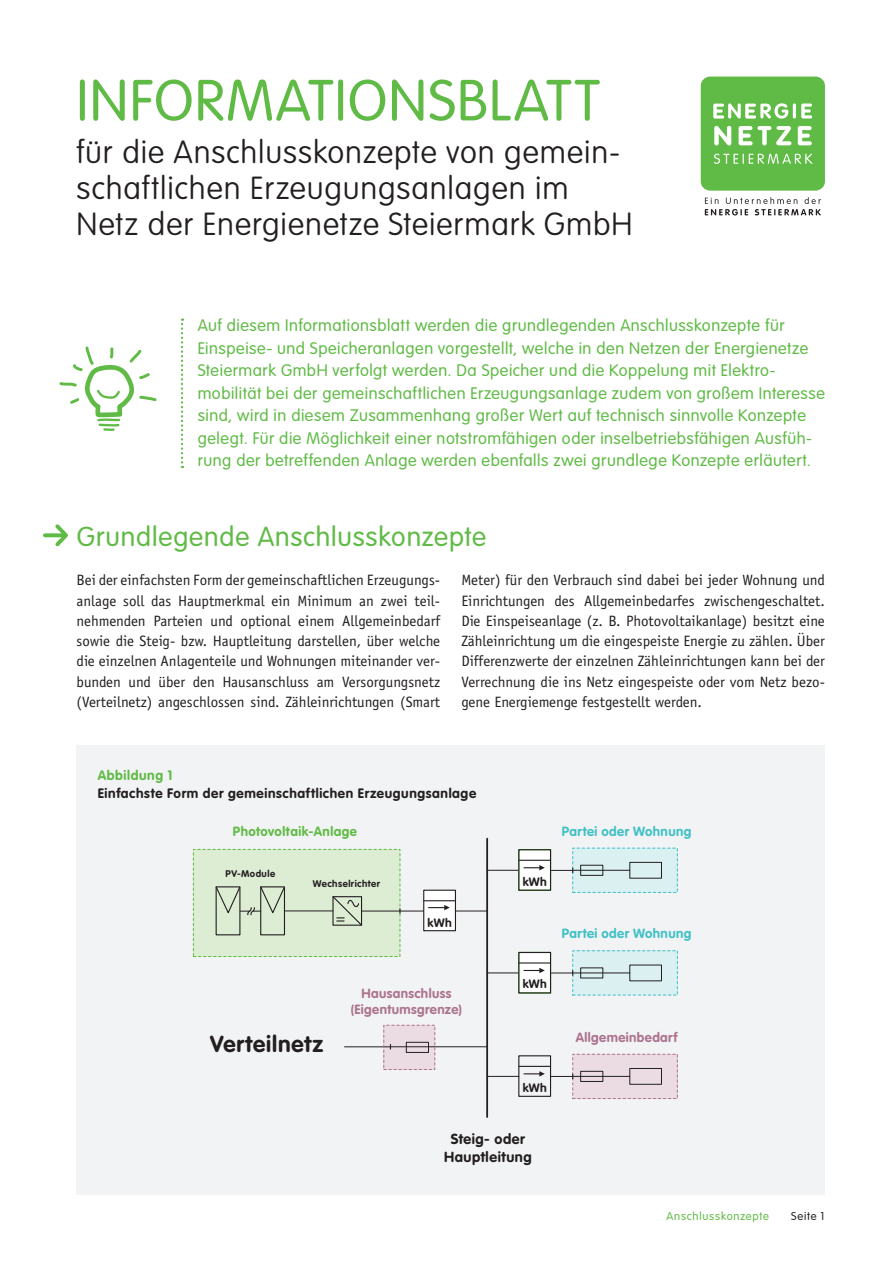
<style>
.page{position:relative;width:893px;height:1263px;background:#fff}
.page>*{position:absolute;margin:0;border:0;box-sizing:border-box;transform-origin:0 0}
.t1{font:300 57px "VAG Rounded Std";letter-spacing:.03em;color:#60bb46}
.t2{font:100 31.5px/36px "VAG Rounded Std";letter-spacing:.025em;color:#231f20}
.t3{font:300 27px "VAG Rounded";letter-spacing:.03em;color:#60bb46}
.t4{font:700 22.8px "VAG Rounded Std";letter-spacing:.035em;color:#231f20}
.t5{font:300 16.5px/22.5px "VAG Rounded";letter-spacing:.035em;color:#60bb46}
.t6{font:15px/20.2px "Officina Sans Std";color:#231f20;text-align:justify}
.t7{font:700 14.4px/17.2px "VAG Rounded Std";letter-spacing:.035em;color:#231f20;text-align:center}
.t8{font:700 13.5px "VAG Rounded Std";letter-spacing:.045em;color:#231f20}
.t9{font:700 13.5px "VAG Rounded Std";letter-spacing:.045em;color:#60bb46}
.t10{font:700 13.2px/15.9px "VAG Rounded Std";letter-spacing:.03em;color:#ac738f;text-align:center}
.t11{font:700 13.2px "VAG Rounded Std";letter-spacing:.03em;color:#41c1c6}
.t12{font:700 13.2px "VAG Rounded Std";letter-spacing:.04em;color:#60bb46}
.t13{font:700 12px "VAG Rounded Std";letter-spacing:.025em;color:#231f20}
.t14{font:300 11.25px "VAG Rounded Std";letter-spacing:.065em;color:#60bb46}
.t15{font:300 11.25px "VAG Rounded Std";letter-spacing:.075em;color:#231f20}
.t16{font:700 9.6px "VAG Rounded Std";letter-spacing:.05em;color:#231f20}
</style>
<div class="page">
<div style="left:77px;top:746px;width:748px;height:449px;background:#f2f3f4"></div>
<div style="left:701px;top:77px;width:124px;height:114px;background:#60bb46;border-radius:9px"></div>
<svg style="left:714px;top:154px;width:98px;height:10px"></svg>
<svg style="left:714px;top:126px;width:17px;height:19px"></svg>
<svg style="left:739px;top:126px;width:52px;height:19px"></svg>
<svg style="left:798px;top:126px;width:14px;height:19px"></svg>
<svg style="left:801px;top:104px;width:11px;height:14px"></svg>
<hr style="left:793px;top:103px;width:3px;height:15px;background:#fff;border-radius:2px">
<svg style="left:713px;top:103px;width:75px;height:16px"></svg>
<svg style="left:705px;top:197px;width:116px;height:18px"></svg>
<div style="left:573px;top:848px;width:104px;height:44px;background:#dbf0f1"></div>
<div style="left:573px;top:951px;width:104px;height:44px;background:#dbf0f1"></div>
<div style="left:573px;top:1054px;width:104px;height:44px;background:#ebdbe3"></div>
<div style="left:384px;top:1025px;width:51px;height:44px;background:#ebdbe3"></div>
<hr style="left:455px;top:910px;width:32px;height:1px;background:#231f20">
<hr style="left:486px;top:839px;width:2px;height:278px;background:#231f20">
<hr style="left:487px;top:870px;width:32px;height:1px;background:#231f20">
<hr style="left:487px;top:1076px;width:32px;height:1px;background:#231f20">
<hr style="left:487px;top:972px;width:32px;height:1px;background:#231f20">
<hr style="left:344px;top:1046px;width:46px;height:1px;background:#231f20">
<div style="left:193px;top:849px;width:207px;height:107px;background:#ddedd4"></div>
<div style="left:193px;top:849px;width:207px;height:108px;border:1px dashed #60bb46"></div>
<hr style="left:285px;top:910px;width:48px;height:1px;background:#231f20">
<hr style="left:362px;top:911px;width:38px;height:1px;background:#231f20">
<hr style="left:573px;top:870px;width:57px;height:1px;background:#231f20">
<div style="left:629px;top:862px;width:33px;height:17px;border:1px solid #231f20"></div>
<div style="left:580px;top:865px;width:23px;height:11px;border:1px solid #231f20"></div>
<div style="left:572px;top:848px;width:106px;height:45px;border:1px dashed #41c1c6"></div>
<svg style="left:551px;top:868px;width:22px;height:5px"></svg>
<hr style="left:573px;top:972px;width:57px;height:1px;background:#231f20">
<div style="left:572px;top:950px;width:106px;height:45px;border:1px dashed #41c1c6"></div>
<svg style="left:551px;top:971px;width:22px;height:4px"></svg>
<hr style="left:573px;top:1076px;width:57px;height:1px;background:#231f20">
<div style="left:629px;top:1068px;width:33px;height:17px;border:1px solid #231f20"></div>
<div style="left:580px;top:1071px;width:23px;height:11px;border:1px solid #231f20"></div>
<div style="left:572px;top:1054px;width:106px;height:45px;border:1px dashed #ac738f"></div>
<svg style="left:551px;top:1074px;width:22px;height:5px"></svg>
<hr style="left:390px;top:1046px;width:97px;height:1px;background:#231f20">
<div style="left:406px;top:1042px;width:23px;height:11px;border:1px solid #231f20"></div>
<div style="left:383px;top:1025px;width:52px;height:45px;border:1px dashed #ac738f"></div>
<svg style="left:331px;top:896px;width:32px;height:30px"></svg>
<div style="left:424px;top:890px;width:31px;height:41px;background:#fff"></div>
<div style="left:423px;top:890px;width:33px;height:41px;border:1px solid #231f20"></div>
<hr style="left:424px;top:900px;width:31px;height:1px;background:#231f20">
<svg style="left:399px;top:905px;width:51px;height:8px"></svg>
<div style="left:519px;top:850px;width:31px;height:40px;background:#fff"></div>
<div style="left:518px;top:849px;width:33px;height:42px;border:1px solid #231f20"></div>
<hr style="left:519px;top:860px;width:32px;height:1px;background:#231f20">
<svg style="left:524px;top:865px;width:21px;height:5px"></svg>
<div style="left:519px;top:952px;width:31px;height:41px;background:#fff"></div>
<div style="left:518px;top:952px;width:33px;height:41px;border:1px solid #231f20"></div>
<hr style="left:519px;top:962px;width:32px;height:1px;background:#231f20">
<svg style="left:524px;top:968px;width:21px;height:5px"></svg>
<div style="left:518px;top:1055px;width:33px;height:42px;border:1px solid #231f20"></div>
<hr style="left:519px;top:1066px;width:32px;height:1px;background:#231f20">
<svg style="left:524px;top:1071px;width:21px;height:5px"></svg>
<div style="left:216px;top:886px;width:24px;height:49px;border:1px solid #231f20"></div>
<div style="left:260px;top:886px;width:25px;height:49px;border:1px solid #231f20"></div>
<svg style="left:215px;top:886px;width:71px;height:30px"></svg>
<svg style="left:181px;top:318px;width:2px;height:150px"></svg>
<svg style="left:45px;top:533px;width:7px;height:4px"></svg>
<svg style="left:52px;top:524px;width:16px;height:23px"></svg>
<svg style="left:59px;top:346px;width:98px;height:85px"></svg>
<h1 class="t1" style="left:77px;top:68px;width:525px">INFORMATIONSBLATT</h1>
<h2 class="t2" style="left:77px;top:135px;width:557px">für die Anschlusskonzepte von gemein&shy;schaftlichen Erzeugungsanlagen im<br>Netz der Energienetze Steiermark GmbH</h2>
<p class="t5" style="left:198px;top:314px;width:629px">Auf diesem Informationsblatt werden die grundlegenden Anschlusskonzepte für Einspeise- und Speicheranlagen vorgestellt, welche in den Netzen der Energienetze Steiermark GmbH verfolgt werden. Da Speicher und die Koppelung mit Elektro&shy;mobilität bei der gemeinschaftlichen Erzeugungsanlage zudem von großem Interesse sind, wird in diesem Zusammenhang großer Wert auf technisch sinnvolle Konzepte gelegt. Für die Möglichkeit einer notstromfähigen oder inselbetriebsfähigen Ausfüh&shy;rung der betreffenden Anlage werden ebenfalls zwei grundlege Konzepte erläutert.</p>
<h3 class="t3" style="left:77px;top:521px;width:411px">Grundlegende Anschlusskonzepte</h3>
<p class="t6" style="left:461px;top:570px;width:365px">Meter) für den Verbrauch sind dabei bei jeder Wohnung und Einrichtungen des Allgemeinbedarfes zwischengeschaltet.<br>Die Einspeiseanlage (z. B. Photovoltaikanlage) besitzt eine Zähleinrichtung um die eingespeiste Energie zu zählen. Über Differenzwerte der einzelnen Zähleinrichtungen kann bei der Verrechnung die ins Netz eingespeiste oder vom Netz bezo&shy;gene Energiemenge festgestellt werden.</p>
<p class="t6" style="left:77px;top:570px;width:365px">Bei der einfachsten Form der gemeinschaftlichen Erzeugungs&shy;anlage soll das Hauptmerkmal ein Minimum an zwei teil&shy;nehmenden Parteien und optional einem Allgemeinbedarf sowie die Steig- bzw. Hauptleitung darstellen, über welche die einzelnen Anlagenteile und Wohnungen miteinander ver&shy;bunden und über den Hausanschluss am Versorgungsnetz (Verteilnetz) angeschlossen sind. Zähleinrichtungen (Smart</p>
<p class="t9" style="left:98px;top:767px;width:76px">Abbildung 1</p>
<p class="t8" style="left:98px;top:785px;width:380px">Einfachste Form der gemeinschaftlichen Erzeugungsanlage</p>
<p class="t12" style="left:233px;top:823px;width:126px">Photovoltaik-Anlage</p>
<p class="t16" style="left:226px;top:868px;width:51px">PV-Module</p>
<p class="t16" style="left:313px;top:878px;width:69px">Wechselrichter</p>
<p class="t13" style="left:427px;top:915px;width:26px">kWh</p>
<p class="t10" style="left:351px;top:986px;width:113px">Hausanschluss (Eigentumsgrenze)</p>
<h3 class="t4" style="left:210px;top:1031px;width:115px">Verteilnetz</h3>
<p class="t13" style="left:523px;top:874px;width:26px">kWh</p>
<p class="t11" style="left:562px;top:824px;width:131px">Partei oder Wohnung</p>
<p class="t13" style="left:523px;top:977px;width:26px">kWh</p>
<p class="t11" style="left:562px;top:926px;width:131px">Partei oder Wohnung</p>
<p class="t13" style="left:523px;top:1081px;width:26px">kWh</p>
<p class="t10" style="left:576px;top:1029px;width:103px">Allgemeinbedarf</p>
<p class="t7" style="left:444px;top:1131px;width:89px">Steig- oder<br>Hauptleitung</p>
<p class="t14" style="left:667px;top:1210px;width:104px">Anschlusskonzepte</p>
<p class="t15" style="left:791px;top:1210px;width:35px">Seite 1</p>
</div>
